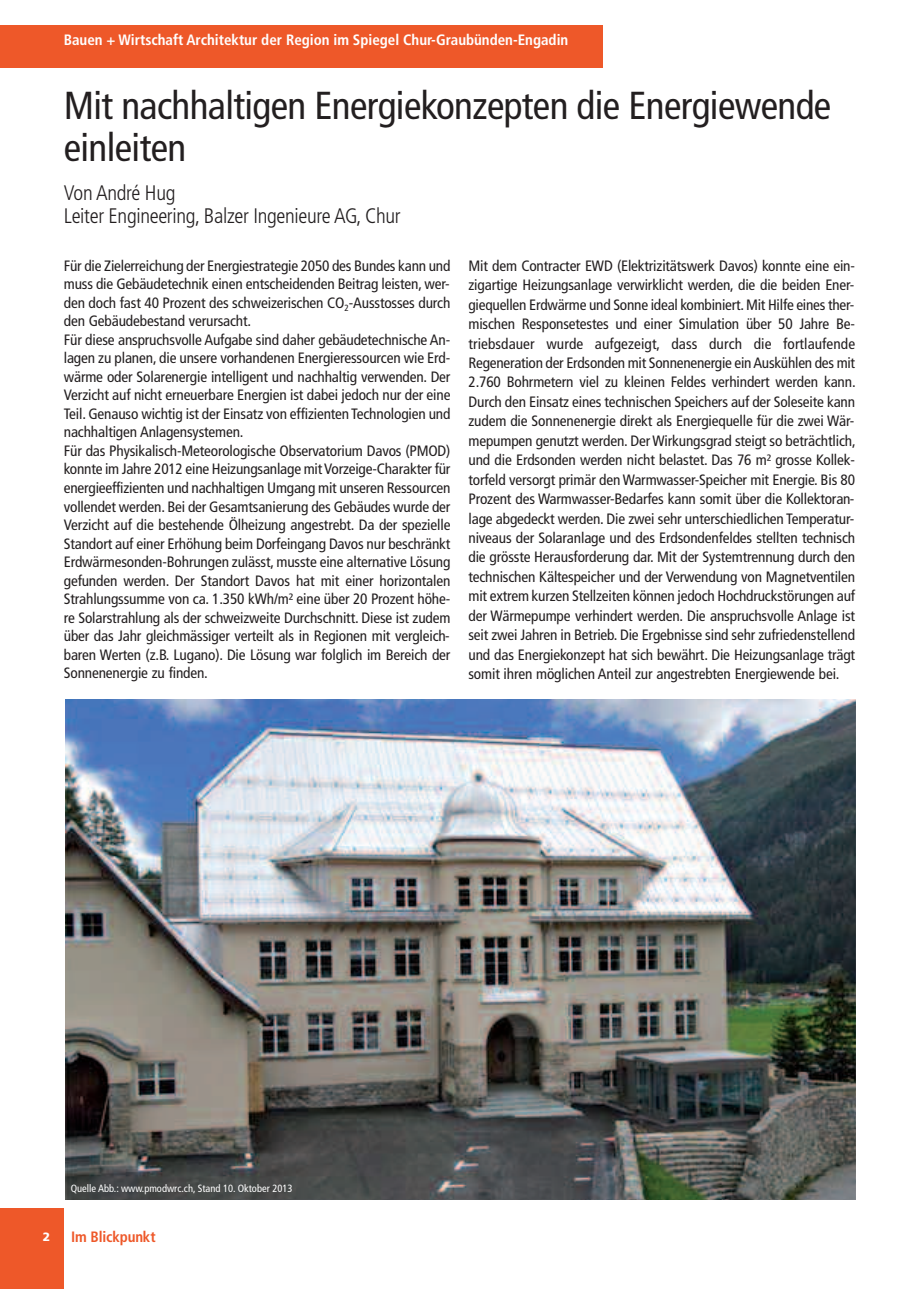
<style>
.page{position:relative;width:919px;height:1289px;background:#fff}
.page>*{position:absolute;margin:0;border:0;box-sizing:border-box;transform-origin:0 0}
.t1{font:condensed 39px/42px "Frutiger";letter-spacing:-.015em;color:#231f20}
.t2{font:300 condensed 21px/22.5px "Frutiger";letter-spacing:-.015em;color:#231f20}
.t3{font:condensed 15px/18.5px "Frutiger";letter-spacing:-.01em;color:#231f20}
.t4{font:700 condensed 15px "Frutiger";color:#fff}
.t5{font:700 condensed 15px "Frutiger";letter-spacing:-.01em;color:#ee5829}
.t6{font:900 12px "Frutiger";color:#fff}
.t7{font:condensed 10.5px "Frutiger";color:#fff}
</style>
<div class="page">
<div style="left:0;top:26px;width:602px;height:42px;background:#ee5829"></div>
<div style="left:0;top:1208px;width:64px;height:80px;background:#ee5829"></div>
<img style="left:65px;top:699px;width:790px;height:500px">
<p class="t4" style="left:64px;top:34px;width:506px">Bauen + Wirtschaft Architektur der Region im Spiegel Chur-Graubünden-Engadin</p>
<h1 class="t1" style="left:64px;top:87px;width:769px">Mit nachhaltigen Energiekonzepten die Energiewende einleiten</h1>
<h2 class="t2" style="left:64px;top:183px;width:338px">Von André Hug<br>Leiter Engineering, Balzer Ingenieure AG, Chur</h2>
<p class="t3" style="left:64px;top:257px;width:388px">Für die Zielerreichung der Energiestrategie 2050 des Bundes kann und muss die Gebäudetechnik einen entscheidenden Beitrag leisten, wer&shy;den doch fast 40 Prozent des schweizerischen CO<sub>2</sub>-Ausstosses durch den Gebäudebestand verursacht.<br>Für diese anspruchsvolle Aufgabe sind daher gebäudetechnische An&shy;lagen zu planen, die unsere vorhandenen Energieressourcen wie Erd&shy;wärme oder Solarenergie intelligent und nachhaltig verwenden. Der Verzicht auf nicht erneuerbare Energien ist dabei jedoch nur der eine Teil. Genauso wichtig ist der Einsatz von effizienten Technologien und nachhaltigen Anlagensystemen.<br>Für das Physikalisch-Meteorologische Observatorium Davos (PMOD) konnte im Jahre 2012 eine Heizungsanlage mitVorzeige-Charakter für energieeffizienten und nachhaltigen Umgang mit unseren Ressourcen vollendet werden. Bei der Gesamtsanierung des Gebäudes wurde der Verzicht auf die bestehende Ölheizung angestrebt. Da der spezielle Standort auf einer Erhöhung beim Dorfeingang Davos nur beschränkt Erdwärmesonden-Bohrungen zulässt, musste eine alternative Lösung gefunden werden. Der Standort Davos hat mit einer horizontalen Strahlungssumme von ca. 1.350 kWh/m² eine über 20 Prozent höhe&shy;re Solarstrahlung als der schweizweite Durchschnitt. Diese ist zudem über das Jahr gleichmässiger verteilt als in Regionen mit vergleich&shy;baren Werten (z.B. Lugano). Die Lösung war folglich im Bereich der Sonnenenergie zu finden.</p>
<p class="t3" style="left:468px;top:257px;width:388px;line-height:19.5px;text-align:justify">Mit dem Contracter EWD (Elektrizitätswerk Davos) konnte eine ein&shy;zigartige Heizungsanlage verwirklicht werden, die die beiden Ener&shy;giequellen Erdwärme und Sonne ideal kombiniert.Mit Hilfe eines ther&shy;mischen Responsetestes und einer Simulation über 50 Jahre Be&shy;triebsdauer wurde aufgezeigt, dass durch die fortlaufende Regeneration der Erdsonden mit Sonnenenergie einAuskühlen des mit 2.760 Bohrmetern viel zu kleinen Feldes verhindert werden kann.<br>Durch den Einsatz eines technischen Speichers auf der Soleseite kann zudem die Sonnenenergie direkt als Energiequelle für die zwei Wär&shy;mepumpen genutzt werden. Der Wirkungsgrad steigt so beträchtlich, und die Erdsonden werden nicht belastet. Das 76 m² grosse Kollek&shy;torfeld versorgt primär den Warmwasser-Speicher mit Energie. Bis 80<br>Prozent des Warmwasser-Bedarfes kann somit über die Kollektoran&shy;lage abgedeckt werden. Die zwei sehr unterschiedlichen Temperatur&shy;niveaus der Solaranlage und des Erdsondenfeldes stellten technisch die grösste Herausforderung dar. Mit der Systemtrennung durch den technischen Kältespeicher und der Verwendung von Magnetventilen mit extrem kurzen Stellzeiten können jedoch Hochdruckstörungen auf der Wärmepumpe verhindert werden. Die anspruchsvolle Anlage ist seit zwei Jahren in Betrieb. Die Ergebnisse sind sehr zufriedenstellend und das Energiekonzept hat sich bewährt. Die Heizungsanlage trägt somit ihren möglichen Anteil zur angestrebten Energiewende bei.</p>
<p class="t7" style="left:71px;top:1183px;width:223px">Quelle Abb.: www.pmodwrc.ch, Stand 10. Oktober 2013</p>
<p class="t6" style="left:43px;top:1231px;width:9px">2</p>
<p class="t5" style="left:71px;top:1230px;width:86px">Im Blickpunkt</p>
</div>
